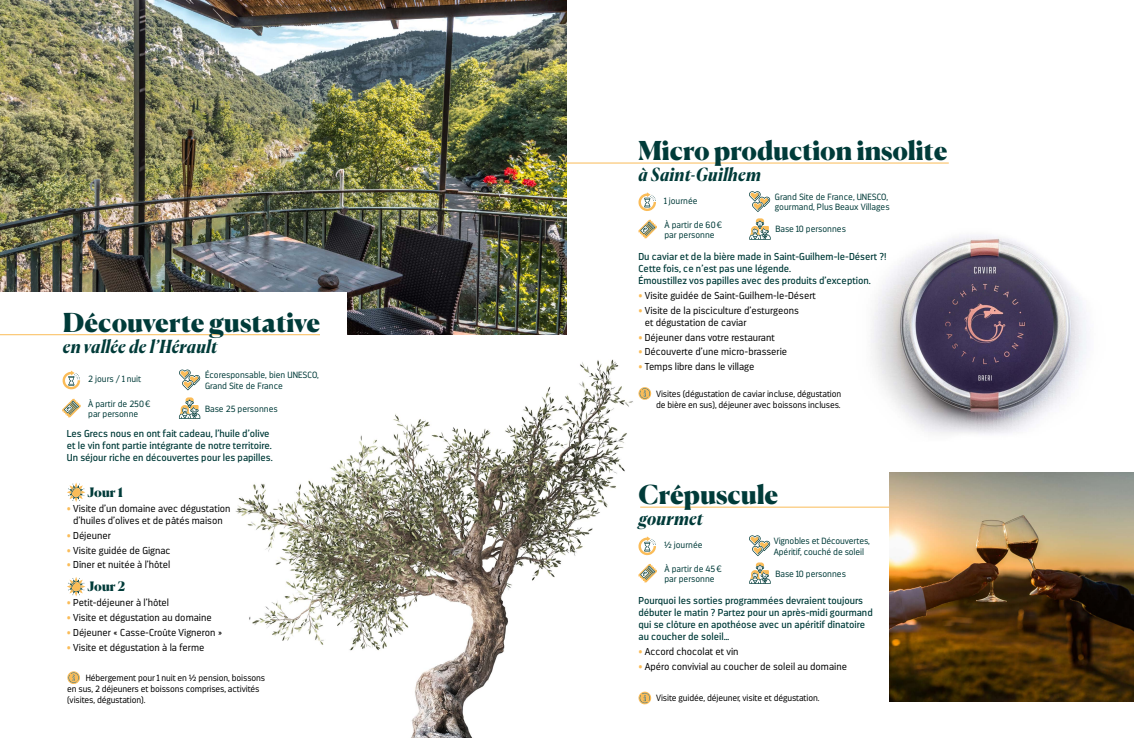
<style>
.page{position:relative;width:1134px;height:738px;background:#fff}
.page>*{position:absolute;margin:0;border:0;box-sizing:border-box;transform-origin:0 0}
.t1{font:900 26px "Canela";color:#003b39}
.t2{font:italic 700 18px "Canela";letter-spacing:.015em;color:#003b39}
.t3{font:900 13px "Canela";color:#003b39}
.t4{font:300 10px/12px "Darwin";color:#000;text-align:center}
.t5{font:10px/12px "Darwin";color:#003b39}
.t6{font:300 9px/10.8px "Darwin";color:#003b39}
.t7{font:300 9px/10.8px "Darwin";letter-spacing:-.01em;color:#000}
.s1{font-family:"Lato";font-weight:400}
.s2{color:#fabc58}
</style>
<div class="page">
<img style="left:235px;top:359px;width:407px;height:378px">
<img style="left:871px;top:235px;width:216px;height:199px">
<img style="left:0;top:0;width:567px;height:334px">
<div style="left:0;top:291px;width:347px;height:62px;background:#fff"></div>
<hr style="left:0;top:334px;width:320px;height:1px;background:#fabc58">
<svg style="left:67px;top:482px;width:18px;height:19px"></svg>
<svg style="left:67px;top:577px;width:18px;height:19px"></svg>
<svg style="left:62px;top:370px;width:18px;height:19px"></svg>
<svg style="left:62px;top:398px;width:19px;height:19px"></svg>
<svg style="left:179px;top:369px;width:21px;height:21px"></svg>
<svg style="left:179px;top:397px;width:21px;height:21px"></svg>
<svg style="left:67px;top:671px;width:13px;height:13px"></svg>
<hr style="left:640px;top:506px;width:275px;height:1px;background:#fabc58">
<svg style="left:638px;top:536px;width:18px;height:19px"></svg>
<svg style="left:749px;top:535px;width:21px;height:20px"></svg>
<svg style="left:638px;top:563px;width:19px;height:19px"></svg>
<svg style="left:749px;top:562px;width:22px;height:21px"></svg>
<svg style="left:638px;top:691px;width:13px;height:13px"></svg>
<hr style="left:567px;top:162px;width:382px;height:1px;background:#fabc58">
<svg style="left:638px;top:192px;width:18px;height:19px"></svg>
<svg style="left:749px;top:191px;width:21px;height:21px"></svg>
<svg style="left:638px;top:220px;width:19px;height:18px"></svg>
<svg style="left:749px;top:218px;width:22px;height:21px"></svg>
<svg style="left:638px;top:387px;width:13px;height:13px"></svg>
<img style="left:889px;top:472px;width:245px;height:229px">
<div style="left:265px;top:701px;width:36px;height:36px;background:#fff"></div>
<p class="t1" style="left:63px;top:302px;width:259px">Découverte gustative</p>
<p class="t2" style="left:63px;top:332px;width:156px">en vallée de l’Hérault</p>
<p class="t6" style="left:88px;top:373px;width:55px">2 jours / 1 nuit</p>
<p class="t6" style="left:88px;top:398px;width:64px">À partir de 250<span class="s1">€ </span>par personne</p>
<p class="t6" style="left:205px;top:369px;width:115px">Écoresponsable, bien UNESCO,<br>Grand Site de France</p>
<p class="t6" style="left:205px;top:403px;width:74px">Base 25 personnes</p>
<p class="t5" style="left:67px;top:427px;width:207px">Les Grecs nous en ont fait cadeau, l’huile d’olive et le vin font partie intégrante de notre territoire.<br>Un séjour riche en découvertes pour les papilles.</p>
<p class="t3" style="left:88px;top:481px;width:37px">Jour 1</p>
<p class="t4" style="left:67px;top:502px;width:165px"><span class="s2">•</span> Visite d’un domaine avec dégustation d’huiles d’olives et de pâtés maison</p>
<p class="t4" style="left:67px;top:529px;width:46px"><span class="s2">•</span> Déjeuner</p>
<p class="t4" style="left:67px;top:543px;width:105px"><span class="s2">•</span> Visite guidée de Gignac</p>
<p class="t4" style="left:67px;top:558px;width:105px"><span class="s2">•</span> Dîner et nuitée à l’hôtel</p>
<p class="t3" style="left:88px;top:576px;width:39px">Jour 2</p>
<p class="t4" style="left:67px;top:596px;width:104px"><span class="s2">•</span> Petit-déjeuner à l’hôtel</p>
<p class="t4" style="left:67px;top:611px;width:146px"><span class="s2">•</span> Visite et dégustation au domaine</p>
<p class="t4" style="left:67px;top:626px;width:157px"><span class="s2">•</span> Déjeuner « Casse-Croûte Vigneron »</p>
<p class="t4" style="left:67px;top:640px;width:139px"><span class="s2">•</span> Visite et dégustation à la ferme</p>
<p class="t7" style="left:67px;top:672px;width:200px;text-indent:19px">Hébergement pour 1 nuit en ½ pension, boissons en sus, 2 déjeuners et boissons comprises, activités (visites, dégustation).</p>
<p class="t1" style="left:638px;top:129px;width:311px">Micro production insolite</p>
<p class="t2" style="left:638px;top:160px;width:124px">à Saint-Guilhem</p>
<p class="t6" style="left:664px;top:195px;width:35px">1 journée</p>
<p class="t6" style="left:775px;top:191px;width:116px">Grand Site de France, UNESCO, gourmand, Plus Beaux Villages</p>
<p class="t6" style="left:664px;top:219px;width:59px">À partir de 60<span class="s1">€</span></p>
<p class="t6" style="left:664px;top:230px;width:52px">par personne</p>
<p class="t6" style="left:775px;top:224px;width:72px">Base 10 personnes</p>
<p class="t5" style="left:638px;top:250px;width:250px">Du caviar et de la bière made in Saint-Guilhem-le-Désert ?!<br>Cette fois, ce n’est pas une légende.<br>Émoustillez vos papilles avec des produits d’exception.</p>
<p class="t4" style="left:638px;top:289px;width:179px"><span class="s2">•</span> Visite guidée de Saint-Guilhem-le-Désert</p>
<p class="t4" style="left:645px;top:304px;width:155px;text-align:left;text-indent:-6px"><span class="s2">•</span> Visite de la pisciculture d’esturgeons et dégustation de caviar</p>
<p class="t4" style="left:638px;top:331px;width:138px"><span class="s2">•</span> Déjeuner dans votre restaurant</p>
<p class="t4" style="left:638px;top:346px;width:150px"><span class="s2">•</span> Découverte d’une micro-brasserie</p>
<p class="t4" style="left:638px;top:360px;width:117px"><span class="s2">•</span> Temps libre dans le village</p>
<p class="t7" style="left:656px;top:388px;width:187px">Visites (dégustation de caviar incluse, dégustation de bière en sus), déjeuner avec boissons incluses.</p>
<p class="t1" style="left:638px;top:473px;width:141px">Crépuscule</p>
<p class="t2" style="left:638px;top:504px;width:66px">gourmet</p>
<p class="t6" style="left:664px;top:539px;width:40px">½ journée</p>
<p class="t6" style="left:664px;top:562px;width:59px">À partir de 45<span class="s1">€</span></p>
<p class="t6" style="left:664px;top:573px;width:52px">par personne</p>
<p class="t6" style="left:774px;top:535px;width:98px">Vignobles et Découvertes,<br>Apéritif, couché de soleil</p>
<p class="t6" style="left:775px;top:567px;width:72px">Base 10 personnes</p>
<p class="t5" style="left:638px;top:594px;width:236px">Pourquoi les sorties programmées devraient toujours débuter le matin ? Partez pour un après-midi gourmand qui se clôture en apothéose avec un apéritif dînatoire au coucher de soleil…</p>
<p class="t4" style="left:638px;top:645px;width:102px"><span class="s2">•</span> Accord chocolat et vin</p>
<p class="t4" style="left:638px;top:660px;width:210px"><span class="s2">•</span> Apéro convivial au coucher de soleil au domaine</p>
<p class="t7" style="left:656px;top:692px;width:165px">Visite guidée, déjeuner, visite et dégustation.</p>
</div>
